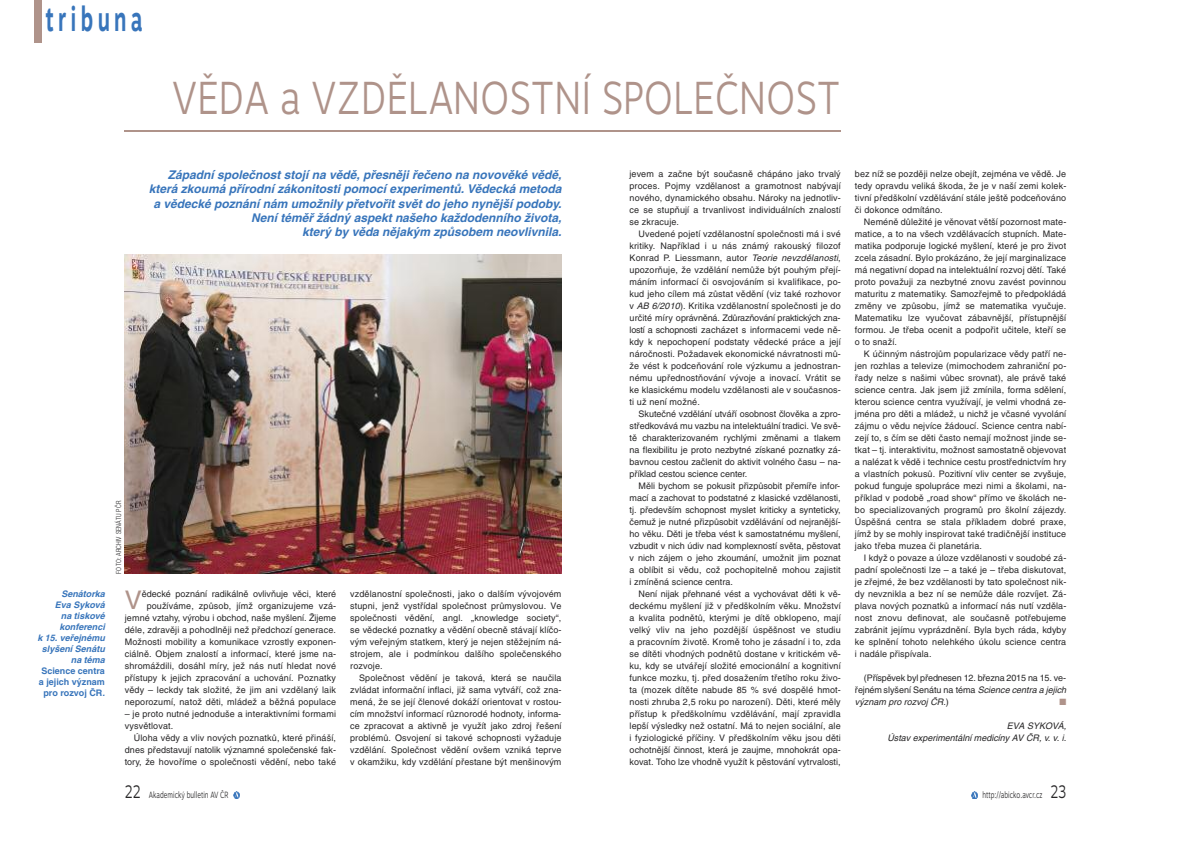
<style>
.page{position:relative;width:1191px;height:842px;background:#fff}
.page>*{position:absolute;margin:0;border:0;box-sizing:border-box;transform-origin:0 0}
.t1{font:300 46px "Motiva Sans";letter-spacing:.005em;color:#af938a;scale:.8 1}
.t2{font:700 34px "Motiva Sans";letter-spacing:.205em;color:#3875bb;scale:.6 1}
.t3{font:25.7px "Helvetica CE";color:#af938a}
.t4{font:italic 700 12px/14.4px "Helvetica CE";color:#3875bb;text-align:right}
.t5{font:9px/12px "Helvetica CE";letter-spacing:.015em;color:#272627;text-align:justify}
.t6{font:italic 700 9px/11px "Helvetica CE";color:#3875bb;text-align:right}
.t7{font:italic 9px/12px "Helvetica CE";color:#272627;text-align:right}
.t8{font:9px "Motiva Sans Light OTF";color:#272627;scale:.7 1}
.t9{font:700 9px/11px "Helvetica CE";color:#3875bb;text-align:center}
.t10{font:9px "Zapf Dingbats ITC";color:#af938a}
.t11{font:300 condensed 7px "Helvetica NCE";letter-spacing:.025em;color:#272627}
.s1{font-style:italic}
.s2{font-size:18px}
</style>
<div class="page">
<svg style="left:971px;top:792px;width:7px;height:6px"></svg>
<div style="left:34px;top:0;width:7px;height:43px;background:#af938a"></div>
<svg style="left:233px;top:791px;width:7px;height:7px"></svg>
<hr style="left:125px;top:130px;width:715px;height:1px;background:#af938a">
<img style="left:125px;top:254px;width:436px;height:320px">
<h2 class="t2" style="left:45px;top:6px;width:164px">tribuna</h2>
<h1 class="t1" style="left:172px;top:79px;width:837px">VĚDA A VZDĚLANOSTNÍ SPOLEČNOST</h1>
<p class="t4" style="left:149px;top:168px;width:414px">Západní společnost stojí na vědě, přesněji řečeno na novověké vědě, která zkoumá přírodní zákonitosti pomocí experimentů. Vědecká metoda a vědecké poznání nám umožnily přetvořit svět do jeho nynější podoby.<br>Není téměř žádný aspekt našeho každodenního života,<br>který by věda nějakým způsobem neovlivnila.</p>
<p class="t6" style="left:37px;top:589px;width:69px">Senátorka<br>Eva Syková<br>na tiskové konferenci<br>k 15. veřejnému slyšení Senátu na téma</p>
<p class="t9" style="left:39px;top:666px;width:67px">Science centra a jejich význam pro rozvoj ČR<span class="s1">.</span></p>
<p class="t11" style="left:115px;top:574px;width:74px;rotate:-90deg">FOTO: ARCHIV SENÁTU PČR</p>
<p class="t5" style="left:125px;top:589px;width:213px;text-align:right">ědecké poznání radikálně ovlivňuje věci, které používáme, způsob, jímž organizujeme vzá&shy;jemné vztahy, výrobu i obchod, naše myšlení. Žijeme déle, zdravěji a pohodlněji než předchozí generace.<br>Možnosti mobility a komunikace vzrostly exponen&shy;ciálně. Objem znalostí a informací, které jsme na&shy;shromáždili, dosáhl míry, jež nás nutí hledat nové přístupy k jejich zpracování a uchování. Poznatky vědy – leckdy tak složité, že jim ani vzdělaný laik neporozumí, natož děti, mládež a běžná populace</p>
<p class="t5" style="left:125px;top:709px;width:213px">– je proto nutné jednoduše a interaktivními formami vysvětlovat.</p>
<p class="t5" style="left:125px;top:733px;width:213px;text-indent:9px">Úloha vědy a vliv nových poznatků, které přináší, dnes představují natolik významné společenské fak&shy;tory, že hovoříme o společnosti vědění, nebo také</p>
<p class="t8" style="left:125px;top:788px;width:150px"><span class="s2">22</span> Akademický bulletin AV ČR</p>
<h3 class="t3" style="left:125px;top:590px;width:19px">V</h3>
<p class="t5" style="left:350px;top:589px;width:213px">vzdělanostní společnosti, jako o dalším vývojovém stupni, jenž vystřídal společnost průmyslovou. Ve společnosti vědění, angl. „knowledge society“, se vědecké poznatky a vědění obecně stávají klíčo&shy;vým veřejným statkem, který je nejen stěžejním ná&shy;strojem, ale i podmínkou dalšího společenského rozvoje.</p>
<p class="t5" style="left:350px;top:673px;width:213px;text-indent:9px">Společnost vědění je taková, která se naučila zvládat informační inflaci, již sama vytváří, což zna&shy;mená, že se její členové dokáží orientovat v rostou&shy;cím množství informací různorodé hodnoty, informa&shy;ce zpracovat a aktivně je využít jako zdroj řešení problémů. Osvojení si takové schopnosti vyžaduje vzdělání. Společnost vědění ovšem vzniká teprve v okamžiku, kdy vzdělání přestane být menšinovým</p>
<p class="t5" style="left:629px;top:168px;width:213px">jevem a začne být současně chápáno jako trvalý proces. Pojmy vzdělanost a gramotnost nabývají nového, dynamického obsahu. Nároky na jednotliv&shy;ce se stupňují a trvanlivost individuálních znalostí se zkracuje.</p>
<p class="t5" style="left:629px;top:228px;width:213px;text-indent:9px">Uvedené pojetí vzdělanostní společnosti má i své kritiky. Například i u nás známý rakouský filozof Konrad P. Liessmann, autor <span class="s1">Teorie nevzdělanosti</span>, upozorňuje, že vzdělání nemůže být pouhým přejí&shy;máním informací či osvojováním si kvalifikace, po&shy;kud jeho cílem má zůstat vědění (viz také rozhovor v <span class="s1">AB 6/2010</span>). Kritika vzdělanostní společnosti je do určité míry oprávněná. Zdůrazňování praktických zna&shy;lostí a schopnosti zacházet s informacemi vede ně&shy;kdy k nepochopení podstaty vědecké práce a její náročnosti. Požadavek ekonomické návratnosti mů&shy;že vést k podceňování role výzkumu a jednostran&shy;nému upřednostňování vývoje a inovací. Vrátit se ke klasickému modelu vzdělanosti ale v současnos&shy;ti už není možné.</p>
<p class="t5" style="left:629px;top:408px;width:213px;text-indent:9px">Skutečné vzdělání utváří osobnost člověka a zpro&shy;středkovává mu vazbu na intelektuální tradici. Ve svě&shy;tě charakterizovaném rychlými změnami a tlakem na flexibilitu je proto nezbytné získané poznatky zá&shy;bavnou cestou začlenit do aktivit volného času – na&shy;příklad cestou science center.</p>
<p class="t5" style="left:629px;top:480px;width:213px;text-indent:9px">Měli bychom se pokusit přizpůsobit přemíře infor&shy;mací a zachovat to podstatné z klasické vzdělanosti, tj. především schopnost myslet kriticky a synteticky, čemuž je nutné přizpůsobit vzdělávání od nejranější&shy;ho věku. Děti je třeba vést k samostatnému myšlení, vzbudit v nich údiv nad komplexností světa, pěstovat v nich zájem o jeho zkoumání, umožnit jim poznat a oblíbit si vědu, což pochopitelně mohou zajistit i zmíněná science centra.</p>
<p class="t5" style="left:629px;top:588px;width:213px;text-indent:9px">Není nijak přehnané vést a vychovávat děti k vě&shy;deckému myšlení již v předškolním věku. Množství a kvalita podnětů, kterými je dítě obklopeno, mají velký vliv na jeho pozdější úspěšnost ve studiu a pracovním životě. Kromě toho je zásadní i to, zda se dítěti vhodných podnětů dostane v kritickém vě&shy;ku, kdy se utvářejí složité emocionální a kognitivní funkce mozku, tj. před dosažením třetího roku živo&shy;ta (mozek dítěte nabude 85 % své dospělé hmot&shy;nosti zhruba 2,5 roku po narození). Děti, které měly přístup k předškolnímu vzdělávání, mají zpravidla lepší výsledky než ostatní. Má to nejen sociální, ale i fyziologické příčiny. V předškolním věku jsou děti ochotnější činnost, která je zaujme, mnohokrát opa&shy;kovat. Toho lze vhodně využít k pěstování vytrvalosti,</p>
<p class="t5" style="left:855px;top:168px;width:213px">bez níž se později nelze obejít, zejména ve vědě. Je tedy opravdu veliká škoda, že je v naší zemi kolek&shy;tivní předškolní vzdělávání stále ještě podceňováno či dokonce odmítáno.</p>
<p class="t5" style="left:855px;top:216px;width:213px;text-indent:9px">Neméně důležité je věnovat větší pozornost mate&shy;matice, a to na všech vzdělávacích stupních. Mate&shy;matika podporuje logické myšlení, které je pro život zcela zásadní. Bylo prokázáno, že její marginalizace má negativní dopad na intelektuální rozvoj dětí. Také proto považuji za nezbytné znovu zavést povinnou maturitu z matematiky. Samozřejmě to předpokládá změny ve způsobu, jímž se matematika vyučuje.<br>Matematiku lze vyučovat zábavnější, přístupnější formou. Je třeba ocenit a podpořit učitele, kteří se o to snaží.</p>
<p class="t5" style="left:855px;top:348px;width:213px;text-indent:9px">K účinným nástrojům popularizace vědy patří ne&shy;jen rozhlas a televize (mimochodem zahraniční po&shy;řady nelze s našimi vůbec srovnat), ale právě také science centra. Jak jsem již zmínila, forma sdělení, kterou science centra využívají, je velmi vhodná ze&shy;jména pro děti a mládež, u nichž je včasné vyvolání zájmu o vědu nejvíce žádoucí. Science centra nabí&shy;zejí to, s čím se děti často nemají možnost jinde se&shy;tkat – tj. interaktivitu, možnost samostatně objevovat a nalézat k vědě i technice cestu prostřednictvím hry a vlastních pokusů. Pozitivní vliv center se zvyšuje, pokud funguje spolupráce mezi nimi a školami, na&shy;příklad v podobě „road show“ přímo ve školách ne&shy;bo specializovaných programů pro školní zájezdy.<br>Úspěšná centra se stala příkladem dobré praxe, jímž by se mohly inspirovat také tradičnější instituce jako třeba muzea či planetária.</p>
<p class="t5" style="left:855px;top:552px;width:213px;text-indent:9px">I když o povaze a úloze vzdělanosti v soudobé zá&shy;padní společnosti lze – a také je – třeba diskutovat, je zřejmé, že bez vzdělanosti by tato společnost nik&shy;dy nevznikla a bez ní se nemůže dále rozvíjet. Zá&shy;plava nových poznatků a informací nás nutí vzděla&shy;nost znovu definovat, ale současně potřebujeme zabránit jejímu vyprázdnění. Byla bych ráda, kdyby ke splnění tohoto nelehkého úkolu science centra i nadále přispívala.</p>
<p class="t5" style="left:855px;top:672px;width:213px;text-indent:9px">(Příspěvek byl přednesen 12. března 2015 na 15. ve&shy;řejném slyšení Senátu na téma <span class="s1">Science centra a jejich význam pro rozvoj ČR</span>.)</p>
<p class="t10" style="left:1059px;top:696px;width:8px">■</p>
<p class="t7" style="left:887px;top:720px;width:180px">EVA SYKOVÁ,<br>Ústav experimentální medicíny AV ČR, v. v. i.</p>
<p class="t8" style="left:982px;top:788px;width:121px">http://abicko.avcr.cz <span class="s2">23</span></p>
</div>
